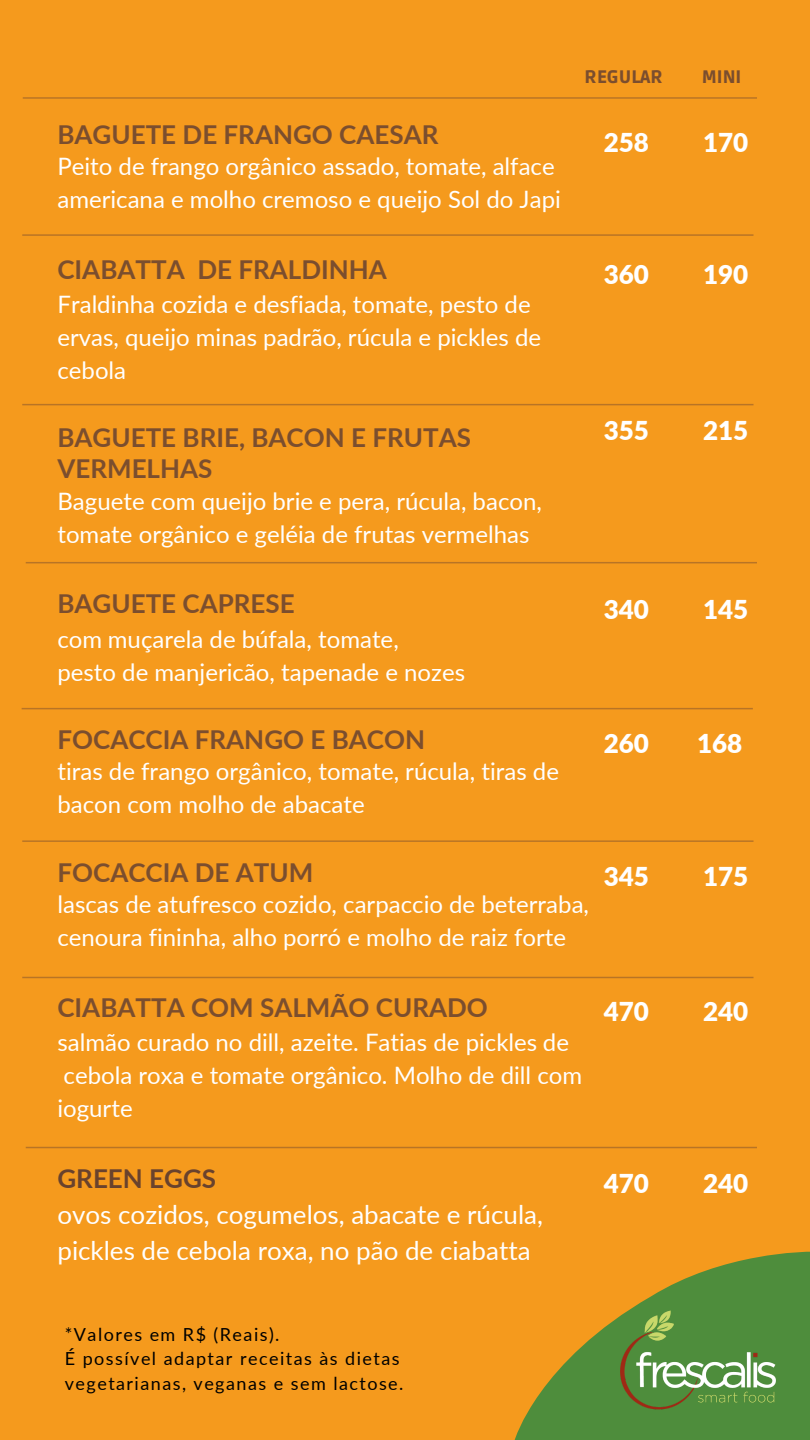
<style>
.page{position:relative;width:810px;height:1440px;background:#f59a1d}
.page>*{position:absolute;margin:0;border:0;box-sizing:border-box;transform-origin:0 0}
.t1{font:700 26px/30.8px "Lato";color:#7b4e2e}
.t2{font:26px/36px "Lato";color:#fff}
.t3{font:900 26px "Lato";color:#fff}
.t4{font:700 26px "Lato";color:#69422d}
.t5{font:24px/33px "Lato";color:#fff}
.t6{font:18px/24.8px "Lato";letter-spacing:.08em;color:#000}
.t7{font:900 18px "Ruda";color:#7b4e2e}
</style>
<div class="page">
<hr style="left:22px;top:234px;width:732px;height:2px;background:#7b4e2e">
<hr style="left:22px;top:404px;width:732px;height:1px;background:#7b4e2e">
<hr style="left:26px;top:562px;width:731px;height:1px;background:#7b4e2e">
<hr style="left:22px;top:708px;width:731px;height:1px;background:#7b4e2e">
<hr style="left:22px;top:840px;width:732px;height:2px;background:#7b4e2e">
<hr style="left:22px;top:977px;width:732px;height:1px;background:#7b4e2e">
<hr style="left:23px;top:97px;width:734px;height:2px;background:#7b4e2e">
<svg style="left:515px;top:1252px;width:295px;height:188px"></svg>
<img style="left:594px;top:1256px;width:207px;height:184px">
<hr style="left:26px;top:1147px;width:731px;height:1px;background:#7b4e2e">
<p class="t1" style="left:57px;top:118px;width:383px">BAGUETE DE FRANGO CAESAR</p>
<p class="t5" style="left:57px;top:149px;width:505px">Peito de frango orgânico assado, tomate, alface americana e molho cremoso e queijo Sol do Japi</p>
<p class="t1" style="left:57px;top:253px;width:331px">CIABATTA DE FRALDINHA</p>
<p class="t5" style="left:57px;top:287px;width:485px">Fraldinha cozida e desfiada, tomate, pesto de ervas, queijo minas padrão, rúcula e pickles de cebola</p>
<p class="t1" style="left:57px;top:422px;width:415px">BAGUETE BRIE, BACON E FRUTAS<br>VERMELHAS</p>
<p class="t5" style="left:57px;top:484px;width:486px">Baguete com queijo brie e pera, rúcula, bacon, tomate orgânico e geléia de frutas vermelhas</p>
<p class="t1" style="left:57px;top:588px;width:239px">BAGUETE CAPRESE</p>
<p class="t5" style="left:57px;top:622px;width:409px">com muçarela de búfala, tomate,<br>pesto de manjericão, tapenade e nozes</p>
<p class="t1" style="left:57px;top:723px;width:369px">FOCACCIA FRANGO E BACON</p>
<p class="t5" style="left:57px;top:755px;width:503px">tiras de frango orgânico, tomate, rúcula, tiras de bacon com molho de abacate</p>
<p class="t7" style="left:585px;top:67px;width:80px">REGULAR</p>
<p class="t7" style="left:702px;top:67px;width:41px">MINI</p>
<p class="t3" style="left:604px;top:127px;width:47px">258</p>
<p class="t3" style="left:703px;top:127px;width:47px">170</p>
<p class="t3" style="left:604px;top:258px;width:47px">360</p>
<p class="t3" style="left:703px;top:258px;width:47px">190</p>
<p class="t3" style="left:604px;top:414px;width:47px">355</p>
<p class="t3" style="left:703px;top:414px;width:47px">215</p>
<p class="t3" style="left:604px;top:594px;width:47px">340</p>
<p class="t3" style="left:703px;top:594px;width:47px">145</p>
<p class="t3" style="left:604px;top:727px;width:47px">260</p>
<p class="t3" style="left:697px;top:727px;width:47px">168</p>
<p class="t1" style="left:57px;top:856px;width:257px">FOCACCIA DE ATUM</p>
<p class="t5" style="left:57px;top:887px;width:533px">lascas de atufresco cozido, carpaccio de beterraba, cenoura fininha, alho porró e molho de raiz forte</p>
<p class="t3" style="left:604px;top:861px;width:47px">345</p>
<p class="t3" style="left:703px;top:861px;width:47px">175</p>
<p class="t1" style="left:57px;top:991px;width:432px">CIABATTA COM SALMÃO CURADO</p>
<p class="t5" style="left:57px;top:1025px;width:526px">salmão curado no dill, azeite. Fatias de pickles de cebola roxa e tomate orgânico. Molho de dill com iogurte</p>
<p class="t3" style="left:604px;top:995px;width:47px">470</p>
<p class="t3" style="left:703px;top:995px;width:47px">240</p>
<p class="t4" style="left:57px;top:1162px;width:160px">GREEN EGGS</p>
<p class="t2" style="left:57px;top:1196px;width:487px">ovos cozidos, cogumelos, abacate e rúcula, pickles de cebola roxa, no pão de ciabatta</p>
<p class="t3" style="left:604px;top:1167px;width:47px">470</p>
<p class="t3" style="left:703px;top:1167px;width:47px">240</p>
<p class="t6" style="left:65px;top:1321px;width:340px">*Valores em R$ (Reais).<br>É possível adaptar receitas às dietas vegetarianas, veganas e sem lactose.</p>
</div>
